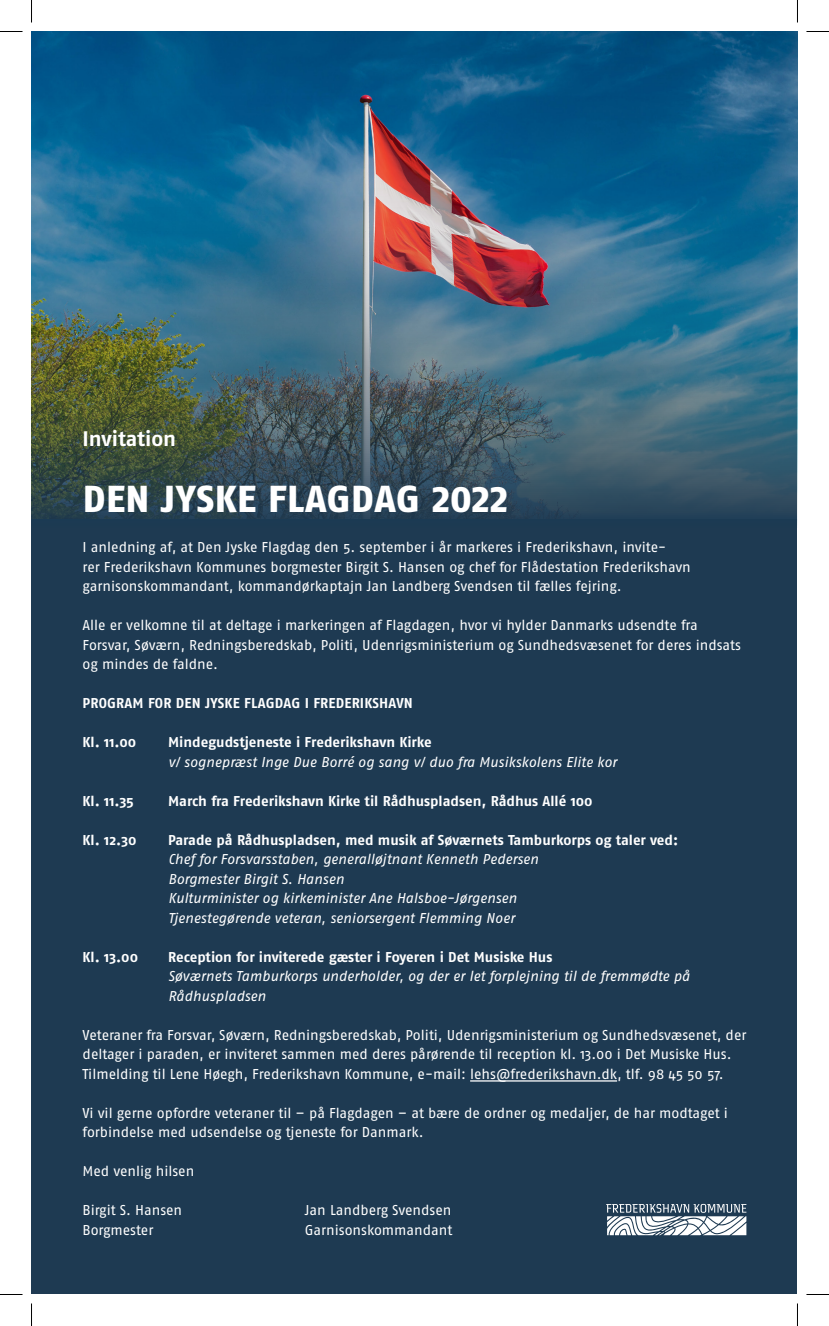
<style>
.page{position:relative;width:829px;height:1326px;background:#fff}
.page>*{position:absolute;margin:0;border:0;box-sizing:border-box;transform-origin:0 0}
.t1{font:800 37.5px "Fago Pro";letter-spacing:.01em;color:#fff}
.t2{font:700 21px "Fago Pro";letter-spacing:-.005em;color:#fff}
.t3{font:14.25px/19.5px "Fago Pro";letter-spacing:-.005em;color:#fff}
.t4{font:italic 14.25px/19.5px "Fago Pro";letter-spacing:-.005em;color:#fff}
.t5{font:700 14.25px "Fago Pro";color:#fff}
</style>
<div class="page">
<div style="left:32px;top:32px;width:765px;height:1262px;background:#1e3a52"></div>
<img style="left:32px;top:32px;width:765px;height:487px">
<svg style="left:606px;top:1204px;width:140px;height:31px"></svg>
<hr style="left:470px;top:1080px;width:147px;height:1px;background:#fff">
<svg style="left:0;top:31px;width:22px;height:1px"></svg>
<svg style="left:806px;top:31px;width:22px;height:1px"></svg>
<svg style="left:0;top:1294px;width:22px;height:1px"></svg>
<svg style="left:806px;top:1294px;width:22px;height:1px"></svg>
<svg style="left:31px;top:0;width:1px;height:23px"></svg>
<svg style="left:31px;top:1303px;width:1px;height:23px"></svg>
<svg style="left:797px;top:0;width:1px;height:23px"></svg>
<svg style="left:797px;top:1303px;width:1px;height:23px"></svg>
<p class="t2" style="left:83px;top:426px;width:95px">Invitation</p>
<p class="t1" style="left:83px;top:476px;width:427px">DEN JYSKE FLAGDAG 2022</p>
<p class="t3" style="left:83px;top:538px;width:609px">I anledning af, at Den Jyske Flagdag den 5. september i år markeres i Frederikshavn, invite-<br>rer Frederikshavn Kommunes borgmester Birgit S. Hansen og chef for Flådestation Frederikshavn garnisonskommandant, kommandørkaptajn Jan Landberg Svendsen til fælles fejring.</p>
<p class="t3" style="left:83px;top:616px;width:659px">Alle er velkomne til at deltage i markeringen af Flagdagen, hvor vi hylder Danmarks udsendte fra<br>Forsvar, Søværn, Redningsberedskab, Politi, Udenrigsministerium og Sundhedsvæsenet for deres indsats og mindes de faldne.</p>
<p class="t5" style="left:83px;top:695px;width:331px">PROGRAM FOR DEN JYSKE FLAGDAG I FREDERIKSHAVN</p>
<p class="t5" style="left:83px;top:734px;width:55px">Kl. 11.00</p>
<p class="t5" style="left:168px;top:734px;width:265px">Mindegudstjeneste i Frederikshavn Kirke</p>
<p class="t4" style="left:168px;top:752px;width:450px">v/ sognepræst Inge Due Borré og sang v/ duo fra Musikskolens Elite kor</p>
<p class="t5" style="left:83px;top:792px;width:53px">Kl. 11.35</p>
<p class="t5" style="left:168px;top:792px;width:426px">March fra Frederikshavn Kirke til Rådhuspladsen, Rådhus Allé 100</p>
<p class="t5" style="left:83px;top:831px;width:55px">Kl. 12.30</p>
<p class="t5" style="left:168px;top:831px;width:511px">Parade på Rådhuspladsen, med musik af Søværnets Tamburkorps og taler ved:</p>
<p class="t4" style="left:168px;top:850px;width:372px">Chef for Forsvarsstaben, generalløjtnant Kenneth Pedersen</p>
<p class="t4" style="left:168px;top:869px;width:177px">Borgmester Birgit S. Hansen</p>
<p class="t4" style="left:168px;top:889px;width:350px">Kulturminister og kirkeminister Ane Halsboe-Jørgensen</p>
<p class="t4" style="left:168px;top:908px;width:348px">Tjenestegørende veteran, seniorsergent Flemming Noer</p>
<p class="t5" style="left:83px;top:948px;width:57px">Kl. 13.00</p>
<p class="t5" style="left:168px;top:948px;width:386px">Reception for inviterede gæster i Foyeren i Det Musiske Hus</p>
<p class="t4" style="left:168px;top:967px;width:539px">Søværnets Tamburkorps underholder, og der er let forplejning til de fremmødte på -<br>Rådhuspladsen</p>
<p class="t3" style="left:83px;top:1025px;width:665px">Veteraner fra Forsvar, Søværn, Redningsberedskab, Politi, Udenrigsministerium og Sundhedsvæsenet, der deltager i paraden, er inviteret sammen med deres pårørende til reception kl. 13.00 i Det Musiske Hus.<br>Tilmelding til Lene Høegh, Frederikshavn Kommune, e-mail: lehs@frederikshavn.dk, tlf. 98 45 50 57.</p>
<p class="t3" style="left:83px;top:1103px;width:646px">Vi vil gerne opfordre veteraner til – på Flagdagen – at bære de ordner og medaljer, de har modtaget i forbindelse med udsendelse og tjeneste for Danmark.</p>
<p class="t3" style="left:83px;top:1162px;width:113px">Med venlig hilsen</p>
<p class="t3" style="left:83px;top:1201px;width:101px">Birgit S. Hansen</p>
<p class="t3" style="left:305px;top:1201px;width:148px">Jan Landberg Svendsen</p>
<p class="t3" style="left:83px;top:1220px;width:72px">Borgmester</p>
<p class="t3" style="left:305px;top:1220px;width:149px">Garnisonskommandant</p>
</div>
